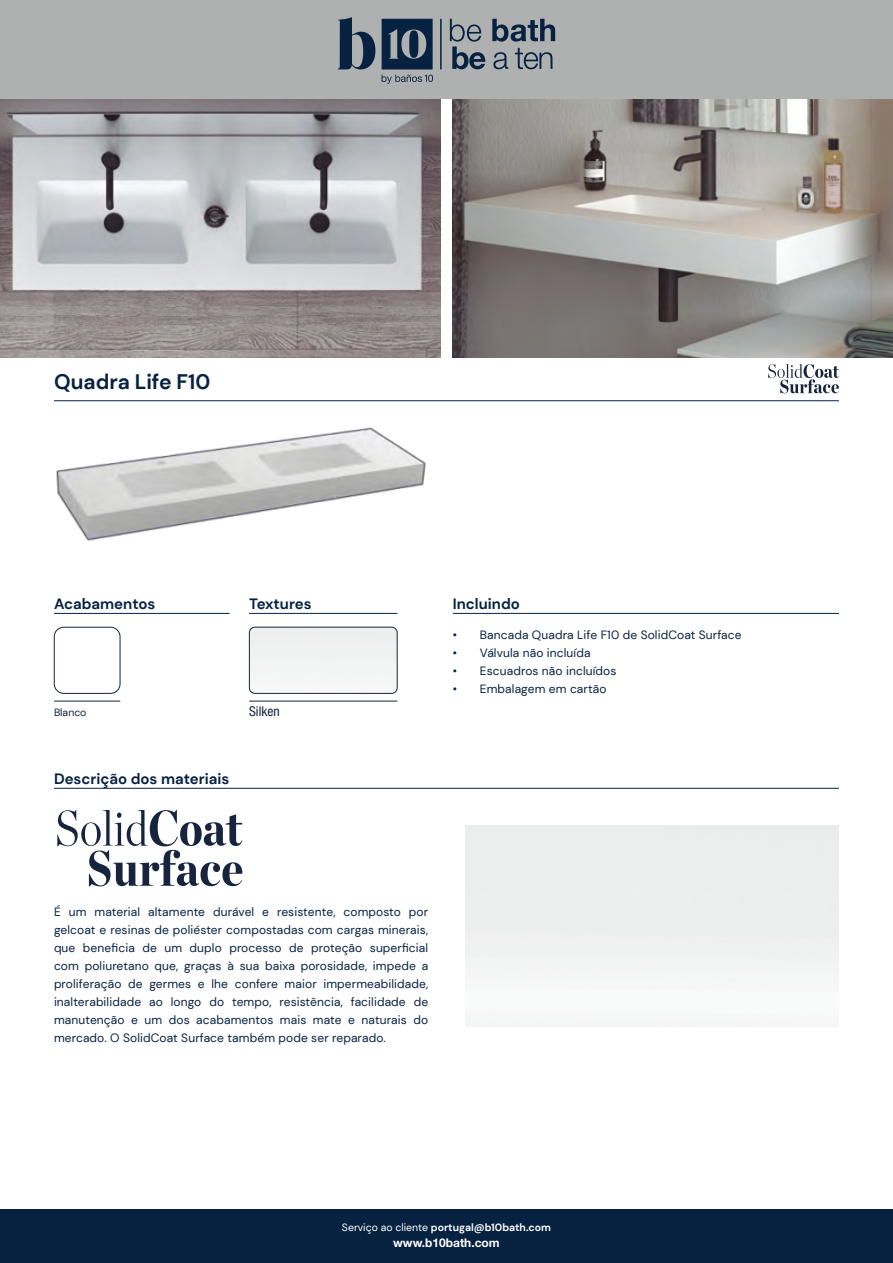
<style>
.page{position:relative;width:893px;height:1263px;background:#fff}
.page>*{position:absolute;margin:0;border:0;box-sizing:border-box;transform-origin:0 0}
.t1{font:700 21px "DM Sans";color:#072241}
.t2{font:700 15px "DM Sans";color:#072241}
.t3{font:condensed 13.5px "Helvetica Neue LT Std";color:#17243d}
.t4{font:12px/18px "DM Sans";letter-spacing:.01em;color:#072241;text-align:justify}
.t5{font:700 12px "Helvetica Neue LT Std";color:#fff}
.t6{font:700 10.5px "DM Sans";color:#fff}
.t7{font:10.5px "DM Sans";color:#17243d}
.s1{font-weight:400}
</style>
<div class="page">
<hr style="left:54px;top:400px;width:785px;height:1px;background:#072241">
<img style="left:0;top:99px;width:440px;height:258px">
<img style="left:453px;top:99px;width:440px;height:258px">
<svg style="left:768px;top:364px;width:71px;height:29px"></svg>
<img style="left:56px;top:427px;width:370px;height:114px">
<hr style="left:453px;top:613px;width:386px;height:1px;background:#072241">
<hr style="left:54px;top:613px;width:176px;height:1px;background:#072241">
<hr style="left:54px;top:701px;width:66px;height:1px;background:#17243d">
<img style="left:54px;top:627px;width:66px;height:66px">
<div style="left:54px;top:627px;width:66px;height:66px;border:1px solid #17243d;border-radius:9px"></div>
<hr style="left:249px;top:701px;width:148px;height:1px;background:#17243d">
<div style="left:249px;top:627px;width:148px;height:66px;background:#f1f2f2"></div>
<div style="left:249px;top:627px;width:148px;height:66px;border:1px solid #17243d;border-radius:6px"></div>
<hr style="left:249px;top:613px;width:148px;height:1px;background:#072241">
<hr style="left:54px;top:788px;width:785px;height:1px;background:#072241">
<svg style="left:57px;top:810px;width:186px;height:76px"></svg>
<div style="left:0;top:0;width:893px;height:99px;background:#afb1b1"></div>
<div style="left:0;top:1209px;width:893px;height:54px;background:#072241"></div>
<svg style="left:338px;top:17px;width:37px;height:53px"></svg>
<svg style="left:382px;top:19px;width:51px;height:50px"></svg>
<svg style="left:382px;top:75px;width:51px;height:9px"></svg>
<svg style="left:492px;top:19px;width:63px;height:23px"></svg>
<svg style="left:450px;top:19px;width:36px;height:50px"></svg>
<svg style="left:493px;top:52px;width:15px;height:17px"></svg>
<svg style="left:515px;top:48px;width:37px;height:21px"></svg>
<hr style="left:440px;top:19px;width:2px;height:51px;background:#072241">
<h1 class="t1" style="left:54px;top:369px;width:158px">Quadra Life F10</h1>
<p class="t2" style="left:54px;top:594px;width:103px">Acabamentos</p>
<p class="t2" style="left:249px;top:594px;width:64px">Textures</p>
<p class="t7" style="left:54px;top:706px;width:34px">Blanco</p>
<p class="t3" style="left:249px;top:703px;width:32px">Silken</p>
<p class="t2" style="left:54px;top:769px;width:177px">Descrição dos materiais</p>
<p class="t2" style="left:453px;top:594px;width:69px">Incluindo</p>
<p class="t4" style="left:453px;top:626px;width:290px">• Bancada Quadra Life F10 de SolidCoat Surface</p>
<p class="t4" style="left:453px;top:644px;width:139px">• Válvula não incluída</p>
<p class="t4" style="left:453px;top:662px;width:165px">• Escuadros não incluídos</p>
<p class="t4" style="left:453px;top:680px;width:155px">• Embalagem em cartão</p>
<p class="t4" style="left:54px;top:903px;width:376px">É um material altamente durável e resistente, composto por gelcoat e resinas de poliéster compostadas com cargas minerais, que beneficia de um duplo processo de proteção superficial com poliuretano que, graças à sua baixa porosidade, impede a proliferação de germes e lhe confere maior impermeabilidade, inalterabilidade ao longo do tempo, resistência, facilidade de manutenção e um dos acabamentos mais mate e naturais do mercado. O SolidCoat Surface também pode ser reparado.</p>
<p class="t6" style="left:342px;top:1220px;width:211px"><span class="s1">Serviço ao cliente</span> portugal@b10bath.com</p>
<p class="t5" style="left:393px;top:1236px;width:108px">www.b10bath.com</p>
</div>
